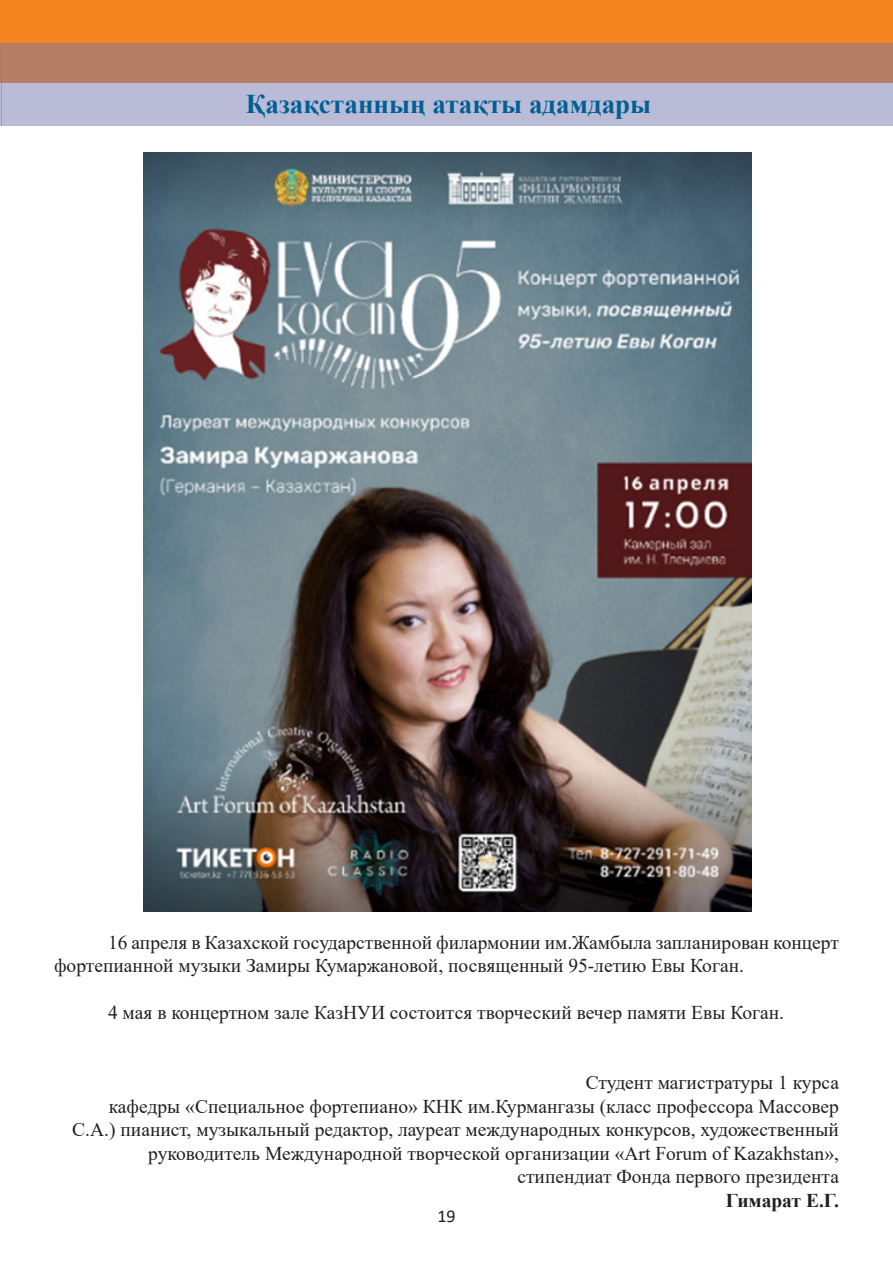
<style>
.page{position:relative;width:893px;height:1263px;background:#fff}
.page>*{position:absolute;margin:0;border:0;box-sizing:border-box;transform-origin:0 0}
.t1{font:700 27px "Times New Roman";color:#006094}
.t2{font:19.5px/23.4px "Times New Roman";color:#231f20}
.t3{font:700 19.5px "Times New Roman";letter-spacing:-.005em;color:#231f20}
.t4{font:18px "Calibri";color:#231f20}
</style>
<div class="page">
<hr style="left:0;top:0;width:2px;height:82px;background:#f58520">
<div style="left:2px;top:0;width:891px;height:82px;background:#f58520"></div>
<hr style="left:0;top:43px;width:2px;height:83px;background:#7678ad">
<svg style="left:2px;top:43px;width:891px;height:83px;background:#b79da0"></svg>
<img style="left:143px;top:152px;width:608px;height:759px">
<p class="t1" style="left:246px;top:85px;width:407px">Қазақстанның атақты адамдары</p>
<p class="t2" style="left:54px;top:930px;width:786px;text-indent:54px">16 апреля в Казахской государственной филармонии им.Жамбыла запланирован концерт фортепианной музыки Замиры Кумаржановой, посвященный 95-летию Евы Коган.</p>
<p class="t2" style="left:108px;top:1000px;width:678px">4 мая в концертном зале КазНУИ состоится творческий вечер памяти Евы Коган.</p>
<p class="t2" style="left:586px;top:1071px;width:255px">Студент магистратуры 1 курса</p>
<p class="t2" style="left:72px;top:1094px;width:768px;text-align:right">кафедры «Специальное фортепиано» КНК им.Курмангазы (класс профессора Массовер С.А.) пианист, музыкальный редактор, лауреат международных конкурсов, художественный руководитель Международной творческой организации «Art Forum of Kazakhstan», стипендиат Фонда первого президента</p>
<p class="t3" style="left:726px;top:1186px;width:115px">Гимарат Е.Г.</p>
<p class="t4" style="left:437px;top:1204px;width:20px">19</p>
</div>
